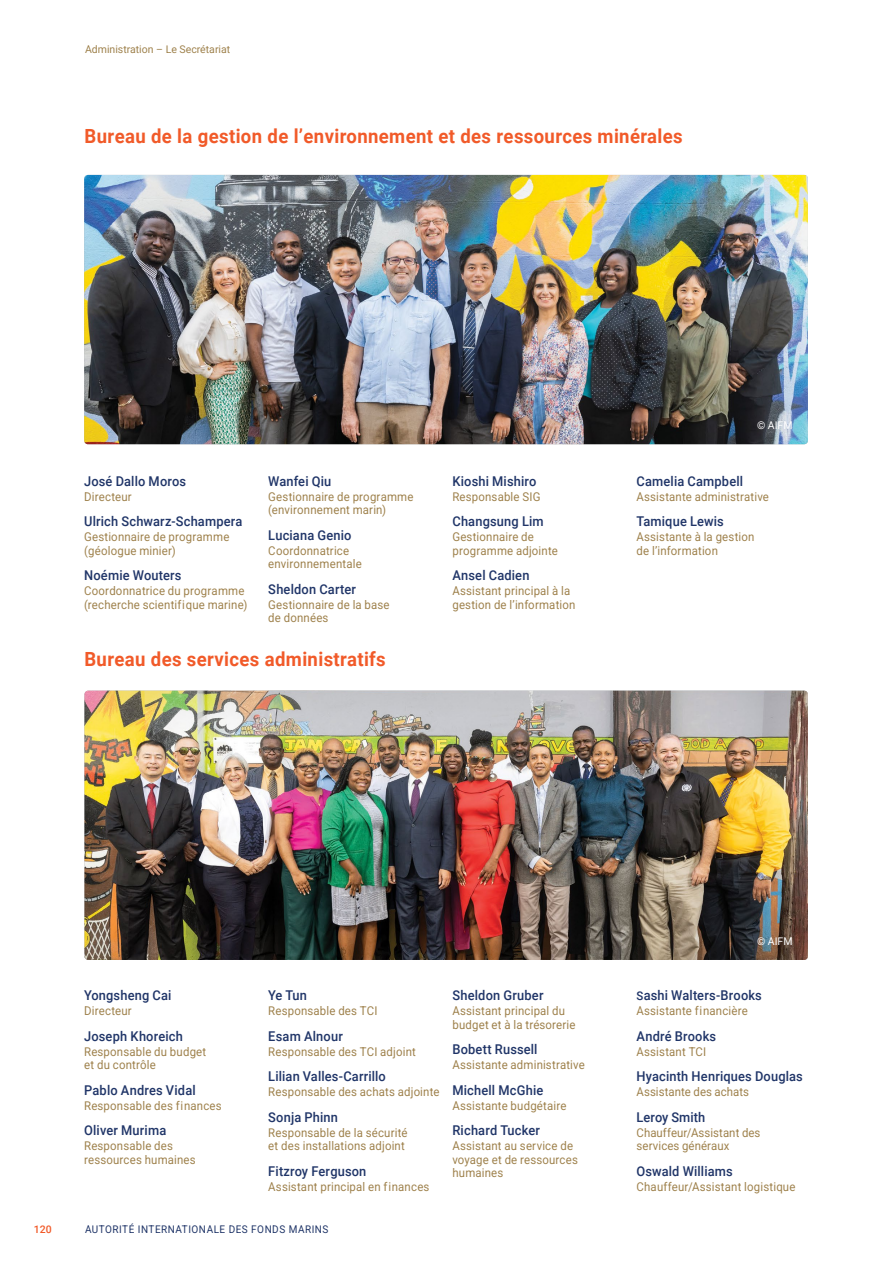
<style>
.page{position:relative;width:893px;height:1263px;background:#fff}
.page>*{position:absolute;margin:0;border:0;box-sizing:border-box;transform-origin:0 0}
.t1{font:700 19.5px "Roboto";letter-spacing:.02em;color:#f15a29;scale:.95 1}
.t2{font:500 13.5px "Roboto";letter-spacing:.015em;color:#203568;scale:.95 1}
.t3{font:12px/13.5px "Roboto";letter-spacing:.015em;color:#9f824d;scale:.95 1}
.t4{font:10.5px "Roboto";letter-spacing:.05em;color:#203568;scale:.95 1}
.t5{font:10.5px "Roboto";color:#9f824d}
.t6{font:10.5px "Roboto";color:#fff}
.t7{font:500 10.5px "Roboto";color:#f15a29}
.s1{font-size:12px}
</style>
<div class="page">
<img style="left:84px;top:691px;width:724px;height:269px">
<img style="left:84px;top:175px;width:724px;height:269px">
<p class="t5" style="left:85px;top:42px;width:147px">Administration – Le Secrétariat</p>
<h1 class="t1" style="left:85px;top:123px;width:631px">Bureau de la gestion de l’environnement et des ressources minérales</h1>
<p class="t6" style="left:757px;top:418px;width:37px">© AIFM</p>
<p class="t2" style="left:84px;top:472px;width:109px">José Dallo Moros</p>
<p class="t3" style="left:84px;top:489px;width:52px">Directeur</p>
<p class="t2" style="left:84px;top:512px;width:168px">Ulrich Schwarz-Schampera</p>
<p class="t3" style="left:84px;top:530px;width:154px">Gestionnaire de programme (géologue minier)</p>
<p class="t2" style="left:84px;top:566px;width:104px">Noémie Wouters</p>
<p class="t3" style="left:84px;top:584px;width:173px">Coordonnatrice du programme (recherche scientifique marine)</p>
<p class="t2" style="left:268px;top:472px;width:68px">Wanfei Qiu</p>
<p class="t3" style="left:268px;top:489px;width:154px">Gestionnaire de programme (environnement marin)</p>
<p class="t2" style="left:268px;top:526px;width:89px">Luciana Genio</p>
<p class="t3" style="left:268px;top:543px;width:100px">Coordonnatrice environnementale</p>
<p class="t2" style="left:268px;top:580px;width:94px">Sheldon Carter</p>
<p class="t3" style="left:268px;top:597px;width:129px">Gestionnaire de la base de données</p>
<h1 class="t1" style="left:84px;top:646px;width:319px">Bureau des services administratifs</h1>
<p class="t2" style="left:452px;top:472px;width:90px">Kioshi Mishiro</p>
<p class="t3" style="left:452px;top:489px;width:94px">Responsable SIG</p>
<p class="t2" style="left:452px;top:512px;width:98px">Changsung Lim</p>
<p class="t3" style="left:452px;top:530px;width:112px">Gestionnaire de programme adjointe</p>
<p class="t2" style="left:452px;top:566px;width:83px">Ansel Cadien</p>
<p class="t3" style="left:452px;top:584px;width:131px">Assistant principal à la gestion de l’information</p>
<p class="t2" style="left:637px;top:472px;width:114px">Camelia Campbell</p>
<p class="t3" style="left:637px;top:489px;width:141px">Assistante administrative</p>
<p class="t2" style="left:637px;top:512px;width:93px">Tamique Lewis</p>
<p class="t3" style="left:637px;top:530px;width:126px">Assistante à la gestion de l’information</p>
<p class="t2" style="left:84px;top:986px;width:93px">Yongsheng Cai</p>
<p class="t3" style="left:84px;top:1004px;width:52px">Directeur</p>
<p class="t2" style="left:84px;top:1026px;width:105px">Joseph Khoreich</p>
<p class="t3" style="left:84px;top:1044px;width:130px">Responsable du budget et du contrôle</p>
<p class="t2" style="left:84px;top:1080px;width:119px">Pablo Andres Vidal</p>
<p class="t3" style="left:84px;top:1098px;width:146px">Responsable des finances</p>
<p class="t2" style="left:84px;top:1121px;width:88px">Oliver Murima</p>
<p class="t3" style="left:84px;top:1139px;width:119px">Responsable des ressources humaines</p>
<p class="t2" style="left:268px;top:986px;width:42px">Ye Tun</p>
<p class="t3" style="left:268px;top:1004px;width:116px">Responsable des TCI</p>
<p class="t2" style="left:268px;top:1026px;width:80px">Esam Alnour</p>
<p class="t3" style="left:268px;top:1044px;width:157px">Responsable des TCI adjoint</p>
<p class="t2" style="left:268px;top:1067px;width:125px">Lilian Valles-Carrillo</p>
<p class="t3" style="left:268px;top:1085px;width:182px">Responsable des achats adjointe</p>
<p class="t2" style="left:268px;top:1107px;width:75px">Sonja Phinn</p>
<p class="t3" style="left:268px;top:1125px;width:148px">Responsable de la sécurité et des installations adjoint</p>
<p class="t2" style="left:268px;top:1161px;width:105px">Fitzroy Ferguson</p>
<p class="t3" style="left:268px;top:1179px;width:171px">Assistant principal en finances</p>
<p class="t7" style="left:34px;top:1221px;width:19px">120</p>
<p class="t4" style="left:85px;top:1221px;width:258px">AUTORITÉ INTERNATIONALE DES FONDS MARINS</p>
<p class="t2" style="left:452px;top:986px;width:97px">Sheldon Gruber</p>
<p class="t3" style="left:452px;top:1004px;width:131px">Assistant principal du budget et à la trésorerie</p>
<p class="t2" style="left:452px;top:1040px;width:91px">Bobett Russell</p>
<p class="t3" style="left:452px;top:1058px;width:141px">Assistante administrative</p>
<p class="t2" style="left:452px;top:1080px;width:97px">Michell McGhie</p>
<p class="t3" style="left:452px;top:1098px;width:121px">Assistante budgétaire</p>
<p class="t2" style="left:452px;top:1121px;width:94px">Richard Tucker</p>
<p class="t3" style="left:452px;top:1139px;width:134px">Assistant au service de voyage et de ressources humaines</p>
<p class="t6" style="left:757px;top:934px;width:37px">© AIFM</p>
<p class="t2" style="left:637px;top:986px;width:133px"><span class="s1">S</span>ashi Walters-Brooks</p>
<p class="t3" style="left:637px;top:1004px;width:119px">Assistante financière</p>
<p class="t2" style="left:637px;top:1026px;width:85px">André Brooks</p>
<p class="t3" style="left:637px;top:1044px;width:75px">Assistant TCI</p>
<p class="t2" style="left:637px;top:1067px;width:176px">Hyacinth Henriques Douglas</p>
<p class="t3" style="left:637px;top:1085px;width:120px">Assistante des achats</p>
<p class="t2" style="left:637px;top:1107px;width:74px">Leroy Smith</p>
<p class="t3" style="left:637px;top:1125px;width:132px">Chauffeur/Assistant des services généraux</p>
<p class="t2" style="left:637px;top:1161px;width:103px">Oswald Williams</p>
<p class="t3" style="left:637px;top:1179px;width:169px">Chauffeur/Assistant logistique</p>
</div>
